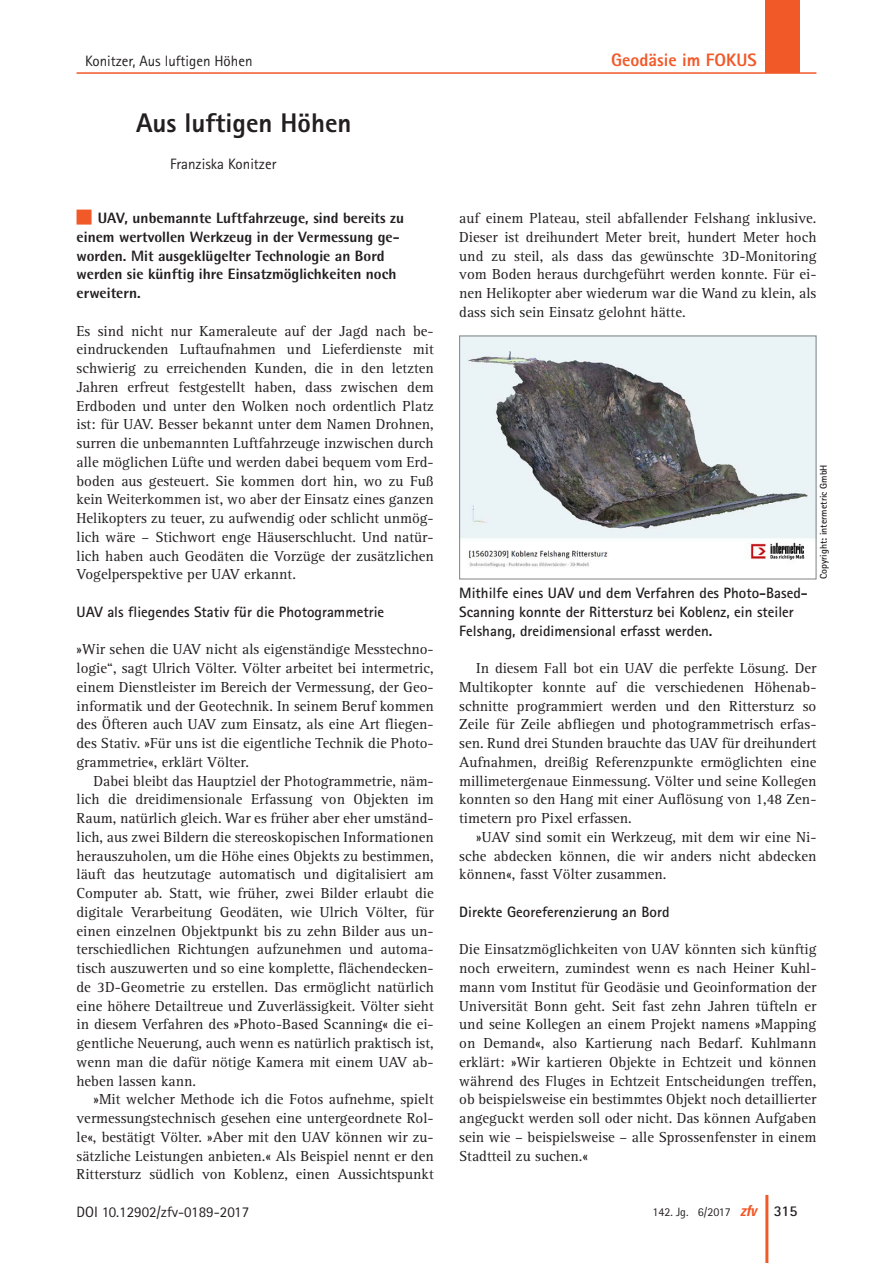
<style>
.page{position:relative;width:893px;height:1263px;background:#fff}
.page>*{position:absolute;margin:0;border:0;box-sizing:border-box;transform-origin:0 0}
._19_titel_beitrag{font:800 27px "Rotis Sans Serif";color:#231f20}
._91_kolumne_rubrik{font:800 18px "Rotis Sans Serif";color:#f15929}
._01_normal{font:15px/18.8px "Rotis Serif";color:#231f20;text-align:justify}
._01_normal_oEZ_AA{font:15px/18.8px "Rotis Serif";color:#231f20;text-align:justify}
._81_fokus_teaser{font:800 15px/18.8px "Rotis Semi Sans";color:#231f20}
._05_abb{font:700 15px/18.8px "Rotis Sans Serif";color:#231f20}
._13_titel_3{font:700 15px "Rotis Sans Serif";color:#231f20}
._37_doi{font:15px "Rotis Sans Serif";color:#231f20}
._91_kolumne{font:15px "Rotis Sans Serif";color:#231f20}
._19_titel_autor{font:15px "Rotis Sans Serif";color:#231f20}
._92_pagina{font:700 15px "Rotis Sans Serif";color:#231f20}
._92_fusszeile{font:12px "Rotis Sans Serif";color:#231f20}
._05_abb_copyright{font:700 9.75px "Rotis Sans Serif";color:#231f20}
.s1{font-family:"Univers";font-weight:700;font-style:italic;font-stretch:condensed;font-size:15px;color:#f15929}
</style>
<div class="page">
<div style="left:765px;top:0;width:34px;height:72px;background:#f15929"></div>
<hr style="left:77px;top:72px;width:739px;height:2px;background:#f15929">
<hr style="left:765px;top:1195px;width:3px;height:68px;background:#f15929">
<div style="left:77px;top:210px;width:15px;height:15px;background:#f15929"></div>
<img style="left:461px;top:338px;width:353px;height:229px">
<p class="_91_kolumne" style="left:85px;top:52px;width:169px">Konitzer, Aus luftigen Höhen</p>
<p class="_91_kolumne_rubrik" style="left:611px;top:48px;width:147px">Geodäsie im FOKUS</p>
<p class="_19_titel_beitrag" style="left:136px;top:105px;width:217px">Aus luftigen Höhen</p>
<p class="_19_titel_autor" style="left:170px;top:155px;width:108px">Franziska Konitzer</p>
<p class="_81_fokus_teaser" style="left:77px;top:208px;width:329px;text-indent:21px">UAV, unbemannte Luftfahrzeuge, sind bereits zu einem wertvollen Werkzeug in der Vermessung ge&shy;worden. Mit ausgeklügelter Technologie an Bord werden sie künftig ihre Einsatzmöglichkeiten noch erweitern.</p>
<p class="_01_normal_oEZ_AA" style="left:77px;top:322px;width:359px">Es sind nicht nur Kameraleute auf der Jagd nach be&shy;eindruckenden Luftaufnahmen und Lieferdienste mit schwierig zu erreichenden Kunden, die in den letzten Jahren erfreut festgestellt haben, dass zwischen dem Erdboden und unter den Wolken noch ordentlich Platz ist: für UAV. Besser bekannt unter dem Namen Drohnen, surren die unbemannten Luftfahrzeuge inzwischen durch alle möglichen Lüfte und werden dabei bequem vom Erd&shy;boden aus gesteuert. Sie kommen dort hin, wo zu Fuß kein Weiterkommen ist, wo aber der Einsatz eines ganzen Helikopters zu teuer, zu aufwendig oder schlicht unmög&shy;lich wäre – Stichwort enge Häuserschlucht. Und natür&shy;lich haben auch Geodäten die Vorzüge der zusätzlichen Vogelperspektive per UAV erkannt.</p>
<p class="_13_titel_3" style="left:77px;top:602px;width:309px">UAV als fliegendes Stativ für die Photogrammetrie</p>
<p class="_01_normal_oEZ_AA" style="left:77px;top:640px;width:359px">»Wir sehen die UAV nicht als eigenständige Messtechno&shy;logie“, sagt Ulrich Völter. Völter arbeitet bei intermetric, einem Dienstleister im Bereich der Vermessung, der Geo&shy;informatik und der Geotechnik. In seinem Beruf kommen des Öfteren auch UAV zum Einsatz, als eine Art fliegen&shy;des Stativ. »Für uns ist die eigentliche Technik die Photo&shy;grammetrie«, erklärt Völter.</p>
<p class="_01_normal" style="left:77px;top:772px;width:359px;text-indent:17px">Dabei bleibt das Hauptziel der Photogrammetrie, näm&shy;lich die dreidimensionale Erfassung von Objekten im Raum, natürlich gleich. War es früher aber eher umständ&shy;lich, aus zwei Bildern die stereoskopischen Informationen herauszuholen, um die Höhe eines Objekts zu bestimmen, läuft das heutzutage automatisch und digitalisiert am Computer ab. Statt, wie früher, zwei Bilder erlaubt die digitale Verarbeitung Geodäten, wie Ulrich Völter, für einen einzelnen Objektpunkt bis zu zehn Bilder aus un&shy;terschiedlichen Richtungen aufzunehmen und automa&shy;tisch auszuwerten und so eine komplette, flächendecken&shy;de 3D-Geometrie zu erstellen. Das ermöglicht natürlich eine höhere Detailtreue und Zuverlässigkeit. Völter sieht in diesem Verfahren des »Photo-Based Scanning« die ei&shy;gentliche Neuerung, auch wenn es natürlich praktisch ist, wenn man die dafür nötige Kamera mit einem UAV ab&shy;heben lassen kann.</p>
<p class="_01_normal" style="left:77px;top:1090px;width:359px;text-indent:17px">»Mit welcher Methode ich die Fotos aufnehme, spielt vermessungstechnisch gesehen eine untergeordnete Rol&shy;le«, bestätigt Völter. »Aber mit den UAV können wir zu&shy;sätzliche Leistungen anbieten.« Als Beispiel nennt er den Rittersturz südlich von Koblenz, einen Aussichtspunkt</p>
<p class="_37_doi" style="left:77px;top:1203px;width:174px">DOI 10.12902/zfv-0189-2017</p>
<p class="_01_normal" style="left:459px;top:209px;width:359px">auf einem Plateau, steil abfallender Felshang inklusive.<br>Dieser ist dreihundert Meter breit, hundert Meter hoch und zu steil, als dass das gewünschte 3D-Monitoring vom Boden heraus durchgeführt werden konnte. Für ei&shy;nen Helikopter aber wiederum war die Wand zu klein, als dass sich sein Einsatz gelohnt hätte.</p>
<p class="_05_abb" style="left:459px;top:583px;width:350px">Mithilfe eines UAV und dem Verfahren des Photo-Based-<br>Scanning konnte der Rittersturz bei Koblenz, ein steiler<br>Felshang, dreidimensional erfasst werden.</p>
<p class="_05_abb_copyright" style="left:817px;top:579px;width:116px;rotate:-90deg">Copyright: intermetric GmbH</p>
<p class="_01_normal" style="left:459px;top:659px;width:359px;text-indent:17px">In diesem Fall bot ein UAV die perfekte Lösung. Der Multikopter konnte auf die verschiedenen Höhenab&shy;schnitte programmiert werden und den Rittersturz so Zeile für Zeile abfliegen und photogrammetrisch erfas&shy;sen. Rund drei Stunden brauchte das UAV für dreihundert Aufnahmen, dreißig Referenzpunkte ermöglichten eine millimetergenaue Einmessung. Völter und seine Kollegen konnten so den Hang mit einer Auflösung von 1,48 Zen&shy;timetern pro Pixel erfassen.</p>
<p class="_01_normal" style="left:459px;top:828px;width:359px;text-indent:17px">»UAV sind somit ein Werkzeug, mit dem wir eine Ni&shy;sche abdecken können, die wir anders nicht abdecken können«, fasst Völter zusammen.</p>
<p class="_13_titel_3" style="left:459px;top:902px;width:212px">Direkte Georeferenzierung an Bord</p>
<p class="_01_normal_oEZ_AA" style="left:459px;top:940px;width:359px">Die Einsatzmöglichkeiten von UAV könnten sich künftig noch erweitern, zumindest wenn es nach Heiner Kuhl&shy;mann vom Institut für Geodäsie und Geoinformation der Universität Bonn geht. Seit fast zehn Jahren tüfteln er und seine Kollegen an einem Projekt namens »Mapping on Demand«, also Kartierung nach Bedarf. Kuhlmann erklärt: »Wir kartieren Objekte in Echtzeit und können während des Fluges in Echtzeit Entscheidungen treffen, ob beispielsweise ein bestimmtes Objekt noch detaillierter angeguckt werden soll oder nicht. Das können Aufgaben sein wie – beispielsweise – alle Sprossenfenster in einem Stadtteil zu suchen.«</p>
<p class="_92_fusszeile" style="left:652px;top:1205px;width:106px">142. Jg. 6/2017 <span class="s1">zfv</span></p>
<p class="_92_pagina" style="left:774px;top:1201px;width:25px">315</p>
</div>
